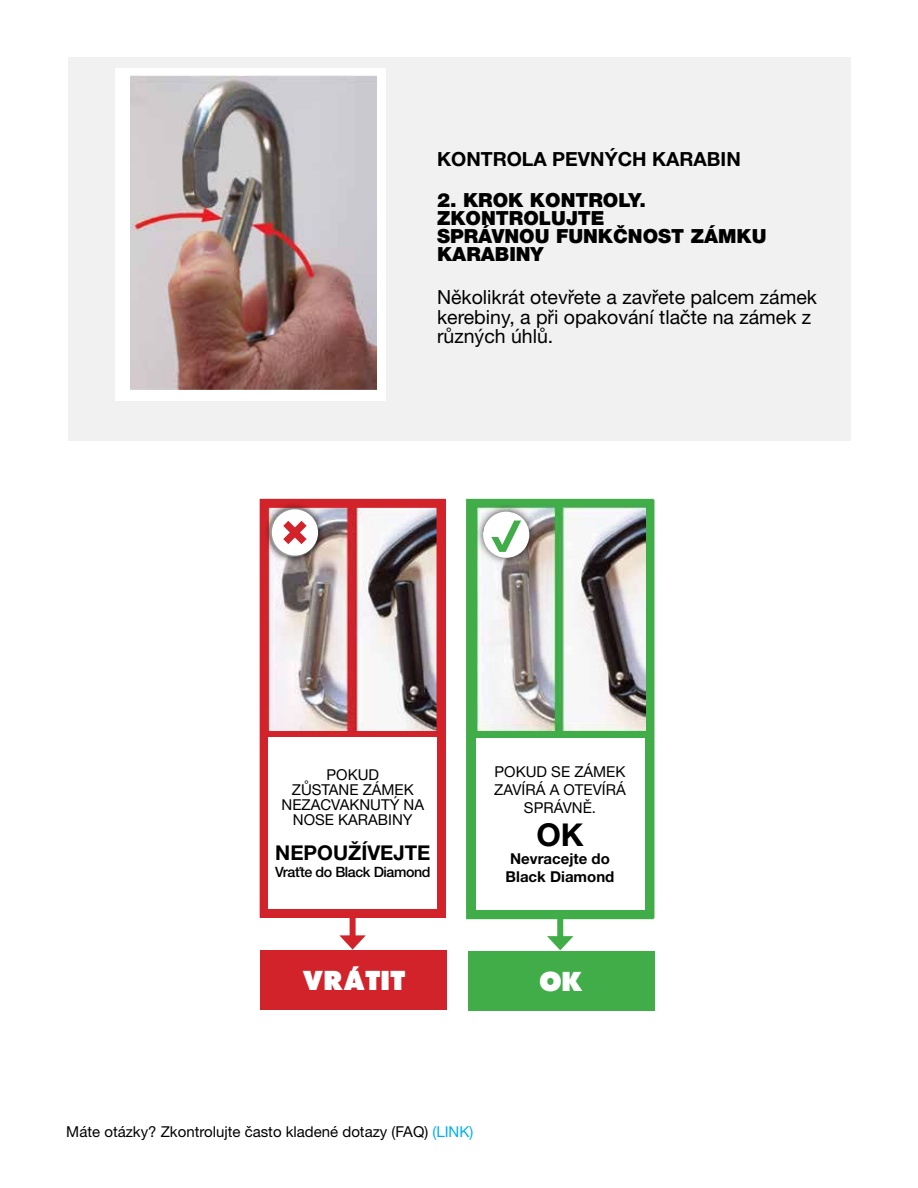
<style>
.page{position:relative;width:918px;height:1188px;background:#fff}
.page>*{position:absolute;margin:0;border:0;box-sizing:border-box;transform-origin:0 0}
.t1{font:700 31.5px "Helvetica Neue LT Pro";color:#000}
.t2{font:800 28.8px "Futura SHOP";letter-spacing:.03em;color:#fff}
.t3{font:700 20.4px "Helvetica Neue LT Pro";color:#000}
.t4{font:19.5px/19.5px "Helvetica Neue LT Pro";color:#000}
.t5{font:900 19.5px/18px "Helvetica Neue LT Pro";color:#000}
.t6{font:700 19.5px "Helvetica Neue LT Pro";color:#000}
.t7{font:15px/15px "Helvetica Neue LT Pro";color:#000}
.t8{font:700 15px/18px "Helvetica Neue LT Pro";color:#000;text-align:center}
.t9{font:500 14.25px "Helvetica Neue LT Pro";letter-spacing:-.03em;color:#000}
.s1{color:#00aeef}
</style>
<div class="page">
<div style="left:68px;top:57px;width:783px;height:383px;background:#f1f1f2"></div>
<div style="left:116px;top:68px;width:270px;height:333px;background:#fff"></div>
<img style="left:131px;top:75px;width:245px;height:315px">
<img style="left:270px;top:509px;width:166px;height:221px">
<div style="left:260px;top:499px;width:186px;height:419px;border:9px solid #d2232a"></div>
<div style="left:269px;top:737px;width:168px;height:172px;background:#fff"></div>
<div style="left:350px;top:916px;width:6px;height:25px;background:#d2232a"></div>
<svg style="left:339px;top:935px;width:27px;height:15px"></svg>
<div style="left:260px;top:950px;width:187px;height:60px;background:#d2232a"></div>
<div style="left:264px;top:502px;width:62px;height:62px;background:#000;opacity:.75"></div>
<div style="left:272px;top:509px;width:46px;height:47px;background:#fff;border-radius:50%"></div>
<svg style="left:283px;top:521px;width:24px;height:23px"></svg>
<div style="left:466px;top:499px;width:187px;height:420px;border:2px solid #41ad49"></div>
<div style="left:469px;top:500px;width:185px;height:418px;border:8px solid #41ad49"></div>
<div style="left:476px;top:738px;width:168px;height:172px;background:#fff"></div>
<div style="left:557px;top:917px;width:6px;height:24px;background:#41ad49"></div>
<svg style="left:547px;top:936px;width:26px;height:14px"></svg>
<div style="left:468px;top:951px;width:187px;height:60px;background:#41ad49"></div>
<img style="left:477px;top:507px;width:169px;height:223px">
<div style="left:475px;top:504px;width:63px;height:62px;background:#000;opacity:.75"></div>
<div style="left:483px;top:512px;width:46px;height:46px;background:#fff;border-radius:50%"></div>
<svg style="left:491px;top:521px;width:30px;height:31px"></svg>
<h3 class="t6" style="left:437px;top:147px;width:305px">KONTROLA PEVNÝCH KARABIN</h3>
<h3 class="t5" style="left:437px;top:191px;width:315px">2. KROK KONTROLY.<br>ZKONTROLUJTE<br>SPRÁVNOU FUNKČNOST ZÁMKU<br>KARABINY</h3>
<h3 class="t4" style="left:437px;top:287px;width:381px">Několikrát otevřete a zavřete palcem zámek kerebiny, a při opakování tlačte na zámek z různých úhlů.</h3>
<p class="t7" style="left:292px;top:767px;width:77px;text-indent:35px">Po kud zůstane</p>
<p class="t7" style="left:363px;top:782px;width:53px">záme k</p>
<p class="t7" style="left:282px;top:797px;width:40px">nezacva</p>
<p class="t7" style="left:349px;top:797px;width:65px">knutý na</p>
<p class="t7" style="left:293px;top:812px;width:11px">nose</p>
<p class="t7" style="left:338px;top:812px;width:21px">karab</p>
<p class="t7" style="left:388px;top:812px;width:26px">iny</p>
<h3 class="t3" style="left:275px;top:840px;width:157px">NEPOUŽÍVEJTE</h3>
<p class="t9" style="left:275px;top:863px;width:157px">Vraťte do Black Diamond</p>
<h2 class="t2" style="left:303px;top:966px;width:104px">Vrátit</h2>
<p class="t7" style="left:495px;top:764px;width:132px">Po kud se záme k</p>
<p class="t7" style="left:494px;top:782px;width:133px">zavírá a otevírá</p>
<p class="t7" style="left:524px;top:800px;width:11px">spr</p>
<p class="t7" style="left:554px;top:800px;width:44px">ávn ě.</p>
<h1 class="t1" style="left:536px;top:815px;width:25px">OK</h1>
<p class="t8" style="left:506px;top:849px;width:110px">NEVRACEJTE DO<br>BLACK DIAMOND</p>
<h2 class="t2" style="left:540px;top:966px;width:23px">OK</h2>
<p class="t7" style="left:66px;top:1124px;width:408px">Máte otázky? Zkontrolujte často kladené dotazy (FAQ) <span class="s1">(LINK)</span></p>
</div>
